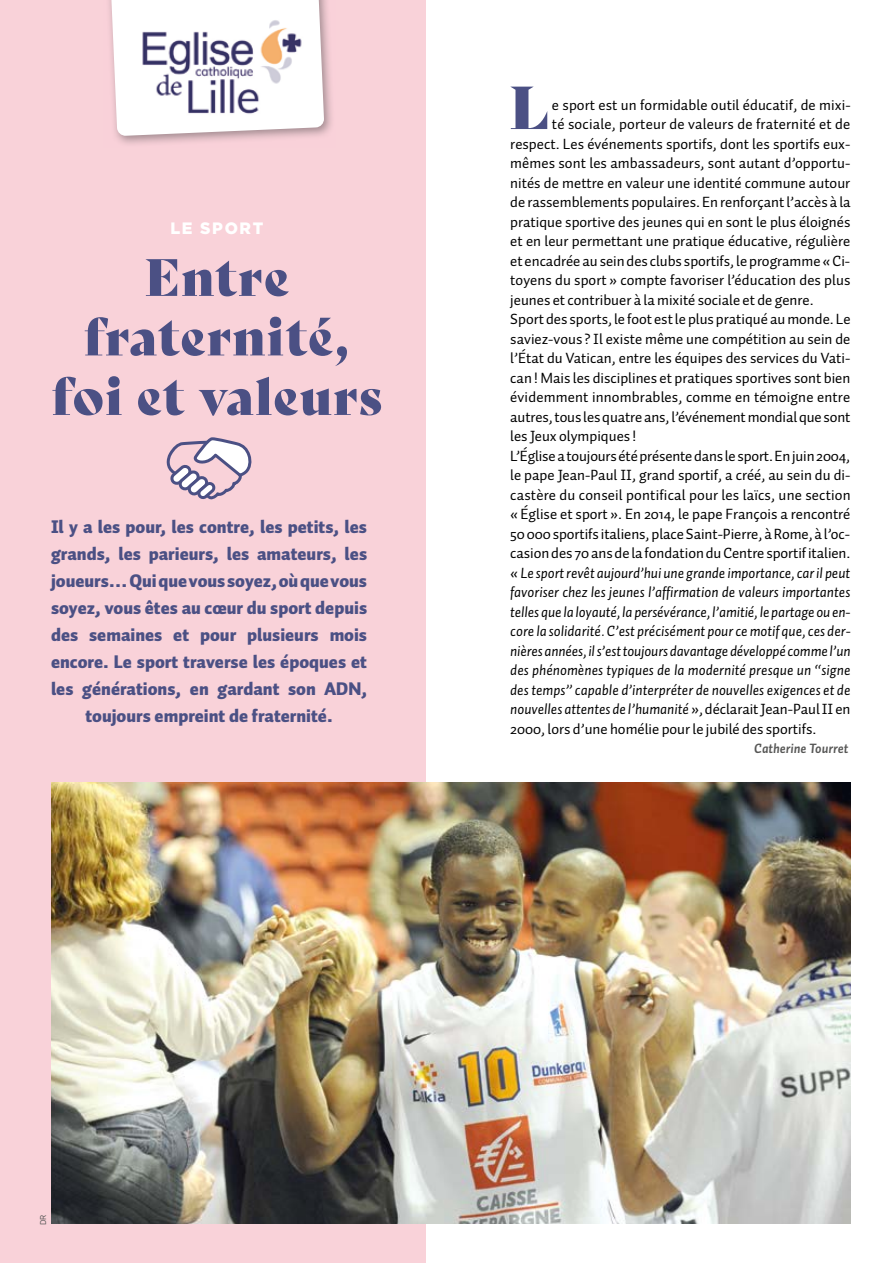
<style>
.page{position:relative;width:893px;height:1263px;background:#fff}
.page>*{position:absolute;margin:0;border:0;box-sizing:border-box;transform-origin:0 0}
.t1{font:58.95px "Bely Display";color:#4b5084}
.t2{font:51px/59.6px "Bely Display";letter-spacing:.02em;color:#4b5084;text-align:center}
.t3{font:900 18px/27px "Auto Pro";color:#4b5084;text-align:center}
.t4{font:900 16.5px "Gotham";letter-spacing:.1em;color:#fff}
.t5{font:15px "Auto Pro";color:#000}
.t6{font:15px/19.5px "Auto Pro Regular Italic 1";letter-spacing:-.005em;color:#000;text-align:justify}
.t7{font:13.5px "Auto Pro Bold Italic 1";color:#575756}
.t8{font:500 9px "Menco";color:#575756}
.s1{font-family:"Auto Pro"}
</style>
<div class="page">
<div style="left:0;top:0;width:425px;height:1263px;background:#f9d2d9"></div>
<img style="left:51px;top:782px;width:799px;height:442px">
<svg style="left:166px;top:437px;width:86px;height:63px"></svg>
<img style="left:116px;top:0;width:216px;height:144px">
<svg style="left:109px;top:0;width:215px;height:136px"></svg>
<img style="left:121px;top:0;width:192px;height:120px">
<p class="t4" style="left:170px;top:217px;width:94px">LE SPORT</p>
<h2 class="t2" style="left:52px;top:243px;width:331px">Entre fraternité, foi et valeurs</h2>
<p class="t3" style="left:51px;top:513px;width:318px">Il y a les pour, les contre, les petits, les grands, les parieurs, les amateurs, les joueurs… Qui que vous soyez, où que vous soyez, vous êtes au cœur du sport depuis des semaines et pour plusieurs mois encore. Le sport traverse les époques et les générations, en gardant son ADN, toujours empreint de fraternité.</p>
<h1 class="t1" style="left:509px;top:60px;width:41px">L</h1>
<p class="t5" style="left:552px;top:94px;width:300px">e sport est un formidable outil éducatif, de mixi-</p>
<p class="t5" style="left:552px;top:113px;width:300px">té sociale, porteur de valeurs de fraternité et de</p>
<p class="t5" style="left:510px;top:133px;width:342px">respect. Les événements sportifs, dont les sportifs eux-</p>
<p class="t5" style="left:510px;top:152px;width:342px">mêmes sont les ambassadeurs, sont autant d’opportu-</p>
<p class="t5" style="left:510px;top:172px;width:341px">nités de mettre en valeur une identité commune autour</p>
<p class="t5" style="left:510px;top:191px;width:342px">de rassemblements populaires. En renforçant l’accès à la</p>
<p class="t5" style="left:510px;top:211px;width:342px">pratique sportive des jeunes qui en sont le plus éloignés</p>
<p class="t5" style="left:510px;top:230px;width:341px">et en leur permettant une pratique éducative, régulière</p>
<p class="t5" style="left:510px;top:250px;width:341px">et encadrée au sein des clubs sportifs, le programme « Ci-</p>
<p class="t5" style="left:510px;top:269px;width:342px">toyens du sport » compte favoriser l’éducation des plus</p>
<p class="t5" style="left:510px;top:289px;width:305px">jeunes et contribuer à la mixité sociale et de genre.</p>
<p class="t5" style="left:510px;top:308px;width:342px">Sport des sports, le foot est le plus pratiqué au monde. Le</p>
<p class="t5" style="left:510px;top:328px;width:342px">saviez-vous ? Il existe même une compétition au sein de</p>
<p class="t5" style="left:510px;top:347px;width:342px">l’État du Vatican, entre les équipes des services du Vati-</p>
<p class="t5" style="left:510px;top:367px;width:342px">can ! Mais les disciplines et pratiques sportives sont bien</p>
<p class="t5" style="left:510px;top:386px;width:342px">évidemment innombrables, comme en témoigne entre</p>
<p class="t5" style="left:510px;top:406px;width:342px">autres, tous les quatre ans, l’événement mondial que sont</p>
<p class="t5" style="left:510px;top:425px;width:128px">les Jeux olympiques !</p>
<p class="t5" style="left:510px;top:445px;width:341px">L’Église a toujours été présente dans le sport. En juin 2004,</p>
<p class="t5" style="left:510px;top:464px;width:342px">le pape Jean-Paul II, grand sportif, a créé, au sein du di-</p>
<p class="t5" style="left:510px;top:484px;width:342px">castère du conseil pontifical pour les laïcs, une section</p>
<p class="t5" style="left:510px;top:503px;width:342px">« Église et sport ». En 2014, le pape François a rencontré</p>
<p class="t5" style="left:510px;top:523px;width:341px">50 000 sportifs italiens, place Saint-Pierre, à Rome, à l’oc-</p>
<p class="t5" style="left:510px;top:542px;width:342px">casion des 70 ans de la fondation du Centre sportif italien.</p>
<p class="t6" style="left:510px;top:562px;width:342px"><span class="s1">«</span> Le sport revêt aujourd’hui une grande importance, car il peut favoriser chez les jeunes l’affirmation de valeurs importantes telles que la loyauté, la persévérance, l’amitié, le partage ou en&shy;core la solidarité. C’est précisément pour ce motif que, ces der&shy;nières années, il s’est toujours davantage développé comme l’un des phénomènes typiques de la modernité presque un “signe des temps” capable d’interpréter de nouvelles exigences et de nouvelles attentes de l’humanité <span class="s1">», déclarait Jean-Paul II en</span></p>
<p class="t5" style="left:510px;top:718px;width:308px">2000, lors d’une homélie pour le jubilé des sportifs.</p>
<p class="t7" style="left:754px;top:739px;width:96px">Catherine Tourret</p>
<p class="t8" style="left:37px;top:1225px;width:12px;rotate:-90deg">DR</p>
</div>
